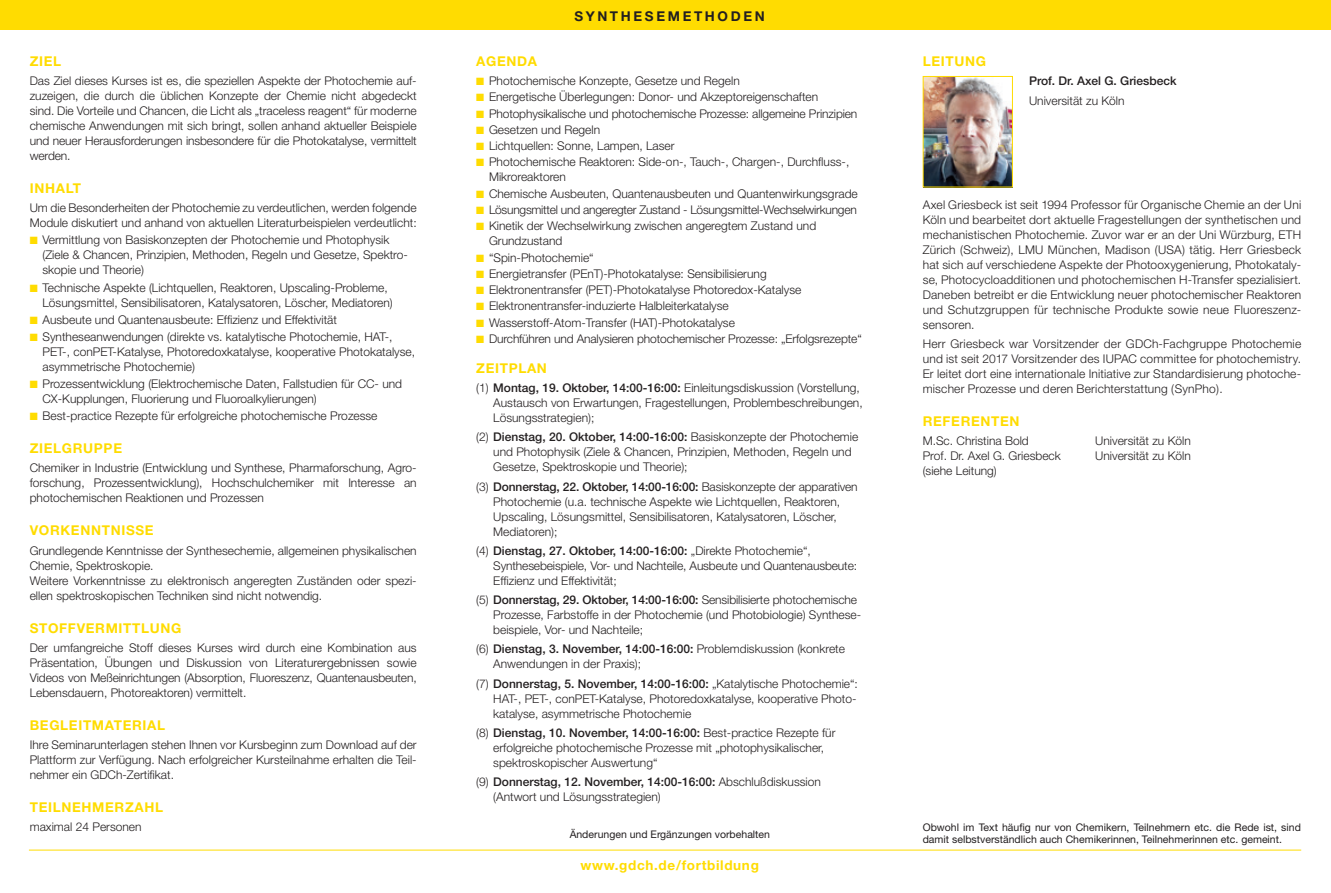
<style>
.page{position:relative;width:1331px;height:893px;background:#fff}
.page>*{position:absolute;margin:0;border:0;box-sizing:border-box;transform-origin:0 0}
.t1{font:700 13.5px "Helvetica Neue";letter-spacing:.05em;color:#ffdc01}
.t2{font:700 13.5px "Helvetica Neue";letter-spacing:.195em;color:#231f20}
.t3{font:300 12px/15px "Helvetica Neue";color:#231f20}
.t4{font:300 12px "Helvetica Neue";letter-spacing:-.02em;color:#231f20}
.t5{font:500 12px "Helvetica Neue";color:#231f20}
.t6{font:10.5px/12px "Helvetica Neue";color:#231f20}
.s1{color:#ffdc01}
.s2{font-weight:500}
</style>
<div class="page">
<hr style="left:29px;top:850px;width:1272px;height:1px;background:#ffdc01">
<div style="left:0;top:0;width:1331px;height:30px;background:#ffdc01"></div>
<img style="left:925px;top:78px;width:86px;height:107px">
<div style="left:923px;top:76px;width:90px;height:111px;border:1px solid #ffdc01"></div>
<p class="t1" style="left:30px;top:53px;width:33px">ZIEL</p>
<p class="t3" style="left:30px;top:73px;width:388px;text-align:justify">Das Ziel dieses Kurses ist es, die speziellen Aspekte der Photochemie auf&shy;zuzeigen, die durch die üblichen Konzepte der Chemie nicht abgedeckt sind. Die Vorteile und Chancen, die Licht als „traceless reagent“ für moderne chemische Anwendungen mit sich bringt, sollen anhand aktueller Beispiele und neuer Herausforderungen insbesondere für die Photokatalyse, vermittelt werden.</p>
<p class="t1" style="left:30px;top:180px;width:53px">INHALT</p>
<p class="t3" style="left:30px;top:200px;width:388px">Um die Besonderheiten der Photochemie zu verdeutlichen, werden folgende<br>Module diskutiert und anhand von aktuellen Literaturbeispielen verdeutlicht:</p>
<p class="t3" style="left:43px;top:232px;width:367px;text-indent:-13px"><span class="s1">■</span> Vermittlung von Basiskonzepten der Photochemie und Photophysik (Ziele &amp; Chancen, Prinzipien, Methoden, Regeln und Gesetze, Spektro&shy;skopie und Theorie)</p>
<p class="t3" style="left:43px;top:280px;width:352px;text-indent:-13px"><span class="s1">■</span> Technische Aspekte (Lichtquellen, Reaktoren, Upscaling-Probleme,<br>Lösungsmittel, Sensibilisatoren, Katalysatoren, Löscher, Mediatoren)</p>
<p class="t3" style="left:30px;top:312px;width:309px"><span class="s1">■</span> Ausbeute und Quantenausbeute: Effizienz und Effektivität</p>
<p class="t3" style="left:43px;top:329px;width:374px;text-indent:-13px"><span class="s1">■</span> Syntheseanwendungen (direkte vs. katalytische Photochemie, HAT-,<br>PET-, conPET-Katalyse, Photoredoxkatalyse, kooperative Photokatalyse, asymmetrische Photochemie)</p>
<p class="t3" style="left:43px;top:376px;width:361px;text-indent:-13px"><span class="s1">■</span> Prozessentwicklung (Elektrochemische Daten, Fallstudien für CC- und<br>CX-Kupplungen, Fluorierung und Fluoroalkylierungen)</p>
<p class="t3" style="left:30px;top:408px;width:349px"><span class="s1">■</span> Best-practice Rezepte für erfolgreiche photochemische Prozesse</p>
<p class="t1" style="left:30px;top:440px;width:94px">ZIELGRUPPE</p>
<p class="t3" style="left:30px;top:460px;width:388px;text-align:justify">Chemiker in Industrie (Entwicklung und Synthese, Pharmaforschung, Agro&shy;forschung, Prozessentwicklung), Hochschulchemiker mit Interesse an photochemischen Reaktionen und Prozessen</p>
<p class="t1" style="left:30px;top:522px;width:125px">VORKENNTNISSE</p>
<p class="t3" style="left:30px;top:543px;width:388px">Grundlegende Kenntnisse der Synthesechemie, allgemeinen physikalischen Chemie, Spektroskopie.<br>Weitere Vorkenntnisse zu elektronisch angeregten Zuständen oder spezi&shy;ellen spektroskopischen Techniken sind nicht notwendig.</p>
<p class="t1" style="left:30px;top:619px;width:153px">STOFFVERMITTLUNG</p>
<p class="t3" style="left:30px;top:640px;width:388px;text-align:justify">Der umfangreiche Stoff dieses Kurses wird durch eine Kombination aus Präsentation, Übungen und Diskussion von Literaturergebnissen sowie Videos von Meßeinrichtungen (Absorption, Fluoreszenz, Quantenausbeuten, Lebensdauern, Photoreaktoren) vermittelt.</p>
<p class="t1" style="left:30px;top:717px;width:137px">BEGLEITMATERIAL</p>
<p class="t3" style="left:30px;top:737px;width:388px;text-align:justify">Ihre Seminarunterlagen stehen Ihnen vor Kursbeginn zum Download auf der Plattform zur Verfügung. Nach erfolgreicher Kursteilnahme erhalten die Teil&shy;nehmer ein GDCh-Zertifikat.</p>
<p class="t1" style="left:30px;top:799px;width:135px">TEILNEHMERZAHL</p>
<p class="t3" style="left:30px;top:819px;width:113px">maximal 24 Personen</p>
<p class="t2" style="left:575px;top:8px;width:192px">SYNTHESEMETHODEN</p>
<p class="t1" style="left:476px;top:53px;width:62px">AGENDA</p>
<p class="t3" style="left:476px;top:73px;width:265px"><span class="s1">■</span> Photochemische Konzepte, Gesetze und Regeln</p>
<p class="t3" style="left:476px;top:89px;width:343px"><span class="s1">■</span> Energetische Überlegungen: Donor- und Akzeptoreigenschaften</p>
<p class="t3" style="left:476px;top:106px;width:383px"><span class="s1">■</span> Photophysikalische und photochemische Prozesse: allgemeine Prinzipien</p>
<p class="t3" style="left:476px;top:122px;width:125px"><span class="s1">■</span> Gesetzen und Regeln</p>
<p class="t3" style="left:476px;top:138px;width:200px"><span class="s1">■</span> Lichtquellen: Sonne, Lampen, Laser</p>
<p class="t3" style="left:489px;top:154px;width:362px;text-indent:-13px"><span class="s1">■</span> Photochemische Reaktoren: Side-on-, Tauch-, Chargen-, Durchfluss-,<br>Mikroreaktoren</p>
<p class="t3" style="left:476px;top:186px;width:383px"><span class="s1">■</span> Chemische Ausbeuten, Quantenausbeuten und Quantenwirkungsgrade</p>
<p class="t4" style="left:476px;top:202px;width:382px"><span class="s1">■</span> Lösungsmittel und angeregter Zustand - Lösungsmittel-Wechselwirkungen</p>
<p class="t3" style="left:489px;top:218px;width:329px;text-indent:-13px"><span class="s1">■</span> Kinetik der Wechselwirkung zwischen angeregtem Zustand und<br>Grundzustand</p>
<p class="t3" style="left:476px;top:250px;width:119px"><span class="s1">■</span> “Spin-Photochemie“</p>
<p class="t3" style="left:476px;top:266px;width:292px"><span class="s1">■</span> Energietransfer (PEnT)-Photokatalyse: Sensibilisierung</p>
<p class="t3" style="left:476px;top:282px;width:327px"><span class="s1">■</span> Elektronentransfer (PET)-Photokatalyse Photoredox-Katalyse</p>
<p class="t3" style="left:476px;top:298px;width:254px"><span class="s1">■</span> Elektronentransfer-induzierte Halbleiterkatalyse</p>
<p class="t3" style="left:476px;top:315px;width:260px"><span class="s1">■</span> Wasserstoff-Atom-Transfer (HAT)-Photokatalyse</p>
<p class="t3" style="left:476px;top:331px;width:387px"><span class="s1">■</span> Durchführen und Analysieren photochemischer Prozesse: „Erfolgsrezepte“</p>
<p class="t1" style="left:476px;top:360px;width:72px">ZEITPLAN</p>
<p class="t3" style="left:493px;top:380px;width:371px;text-indent:-17px">(1) <span class="s2">Montag, 19. Oktober, 14:00-16:00:</span> Einleitungsdiskussion (Vorstellung,<br>Austausch von Erwartungen, Fragestellungen, Problembeschreibungen,<br>Lösungsstrategien);</p>
<p class="t3" style="left:493px;top:429px;width:367px;text-indent:-17px">(2) <span class="s2">Dienstag, 20. Oktober, 14:00-16:00:</span> Basiskonzepte der Photochemie und Photophysik (Ziele &amp; Chancen, Prinzipien, Methoden, Regeln und<br>Gesetze, Spektroskopie und Theorie);</p>
<p class="t3" style="left:493px;top:479px;width:366px;text-indent:-17px">(3) <span class="s2">Donnerstag, 22. Oktober, 14:00-16:00:</span> Basiskonzepte der apparativen Photochemie (u.a. technische Aspekte wie Lichtquellen, Reaktoren, Upscaling, Lösungsmittel, Sensibilisatoren, Katalysatoren, Löscher, Mediatoren);</p>
<p class="t3" style="left:493px;top:543px;width:365px;text-indent:-17px">(4) <span class="s2">Dienstag, 27. Oktober, 14:00-16:00:</span> „Direkte Photochemie“,<br>Synthesebeispiele, Vor- und Nachteile, Ausbeute und Quantenausbeute:<br>Effizienz und Effektivität;</p>
<p class="t3" style="left:493px;top:592px;width:369px;text-indent:-17px">(5) <span class="s2">Donnerstag, 29. Oktober, 14:00-16:00:</span> Sensibilisierte photochemische<br>Prozesse, Farbstoffe in der Photochemie (und Photobiologie) Synthese&shy;beispiele, Vor- und Nachteile;</p>
<p class="t3" style="left:493px;top:641px;width:353px;text-indent:-17px">(6) <span class="s2">Dienstag, 3. November, 14:00-16:00:</span> Problemdiskussion (konkrete<br>Anwendungen in der Praxis);</p>
<p class="t3" style="left:493px;top:676px;width:366px;text-align:justify;text-indent:-17px">(7) <span class="s2">Donnerstag, 5. November, 14:00-16:00:</span> „Katalytische Photochemie“:<br>HAT-, PET-, conPET-Katalyse, Photoredoxkatalyse, kooperative Photo&shy;katalyse, asymmetrische Photochemie</p>
<p class="t3" style="left:493px;top:725px;width:344px;text-indent:-17px">(8) <span class="s2">Dienstag, 10. November, 14:00-16:00:</span> Best-practice Rezepte für erfolgreiche photochemische Prozesse mit „photophysikalischer, spektroskopischer Auswertung“</p>
<p class="t3" style="left:493px;top:774px;width:329px;text-indent:-17px">(9) <span class="s2">Donnerstag, 12. November, 14:00-16:00:</span> Abschlußdiskussion (Antwort und Lösungsstrategien)</p>
<p class="t1" style="left:923px;top:53px;width:65px">LEITUNG</p>
<p class="t5" style="left:1029px;top:74px;width:149px">Prof. Dr. Axel G. Griesbeck</p>
<p class="t3" style="left:1029px;top:93px;width:97px">Universität zu Köln</p>
<p class="t3" style="left:923px;top:197px;width:380px;text-align:justify">Axel Griesbeck ist seit 1994 Professor für Organische Chemie an der Uni Köln und bearbeitet dort aktuelle Fragestellungen der synthetischen und mechanistischen Photochemie. Zuvor war er an der Uni Würzburg, ETH Zürich (Schweiz), LMU München, Madison (USA) tätig. Herr Griesbeck hat sich auf verschiedene Aspekte der Photooxygenierung, Photokataly&shy;se, Photocycloadditionen und photochemischen H-Transfer spezialisiert.<br>Daneben betreibt er die Entwicklung neuer photochemischer Reaktoren und Schutzgruppen für technische Produkte sowie neue Fluoreszenz&shy;sensoren.</p>
<p class="t3" style="left:923px;top:336px;width:380px;text-align:justify">Herr Griesbeck war Vorsitzender der GDCh-Fachgruppe Photochemie und ist seit 2017 Vorsitzender des IUPAC committee for photochemistry.<br>Er leitet dort eine internationale Initiative zur Standardisierung photoche&shy;mischer Prozesse und deren Berichterstattung (SynPho).</p>
<p class="t1" style="left:923px;top:413px;width:98px">REFERENTEN</p>
<p class="t3" style="left:923px;top:433px;width:108px">M.Sc. Christina Bold</p>
<p class="t3" style="left:1095px;top:433px;width:97px">Universität zu Köln</p>
<p class="t3" style="left:923px;top:448px;width:140px">Prof. Dr. Axel G. Griesbeck</p>
<p class="t3" style="left:1095px;top:448px;width:97px">Universität zu Köln</p>
<p class="t3" style="left:923px;top:463px;width:76px">(siehe Leitung)</p>
<p class="t6" style="left:570px;top:828px;width:202px">Änderungen und Ergänzungen vorbehalten</p>
<p class="t6" style="left:923px;top:821px;width:380px">Obwohl im Text häufig nur von Chemikern, Teilnehmern etc. die Rede ist, sind damit selbstverständlich auch Chemikerinnen, Teilnehmerinnen etc. gemeint.</p>
<p class="t1" style="left:581px;top:856px;width:180px">www.gdch.de/fortbildung</p>
</div>
